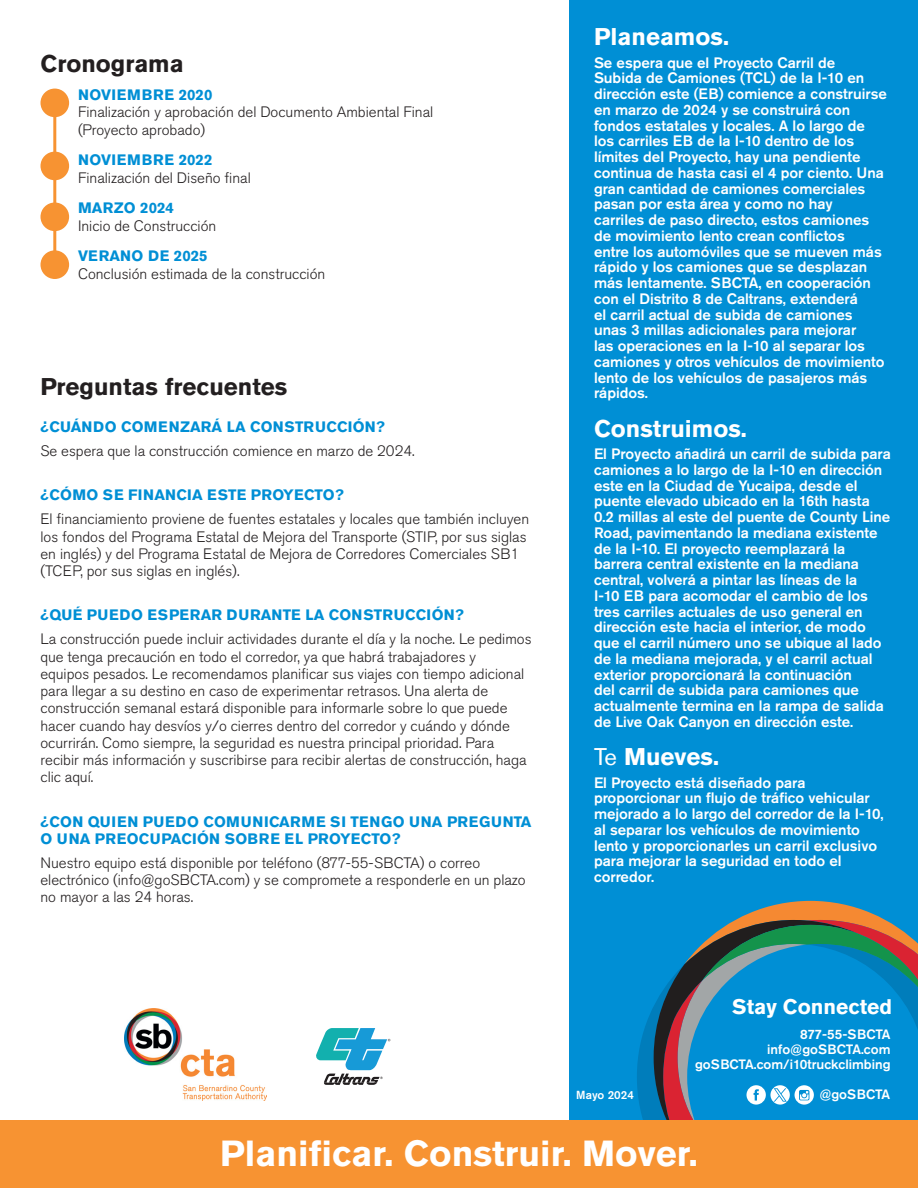
<style>
.page{position:relative;width:918px;height:1188px;background:#fff}
.page>*{position:absolute;margin:0;border:0;box-sizing:border-box;transform-origin:0 0}
.t1{font:700 36px "Akzidenz Grotesk Pro";color:#fff}
.t2{font:700 24px "Akzidenz Grotesk Pro";color:#fff}
.t3{font:700 24px "Akzidenz Grotesk Pro";color:#231f20}
.t4{font:700 21px "Akzidenz Grotesk Pro";color:#fff}
.t5{font:500 15px/15.8px "Akzidenz Grotesk Pro";letter-spacing:-.005em;color:#fff}
.t6{font:300 15px/17.2px "Akzidenz Grotesk Pro";color:#231f20}
.t7{font:700 15px "Akzidenz Grotesk Pro";letter-spacing:.01em;color:#008fd5}
.t8{font:700 15px/17.2px "Akzidenz Grotesk Pro";letter-spacing:.03em;color:#008fd5}
.t9{font:500 13.5px "Akzidenz Grotesk Pro";color:#fff}
.t10{font:500 13.5px "Akzidenz Grotesk Pro";letter-spacing:-.02em;color:#fff}
.t11{font:500 11.7px "Akzidenz Grotesk Pro";color:#fff}
.s1{font-weight:700;color:#008fd5}
.s2{font-weight:400}
</style>
<div class="page">
<div style="left:569px;top:0;width:349px;height:1188px;background:#008fd5"></div>
<svg style="left:735px;top:901px;width:150px;height:19px;fill:#f58932"></svg>
<div style="left:0;top:1120px;width:918px;height:68px;background:#f79332"></div>
<svg style="left:637px;top:920px;width:281px;height:200px"></svg>
<div style="left:41px;top:89px;width:28px;height:28px;background:#f79332;border-radius:50%"></div>
<div style="left:41px;top:152px;width:28px;height:28px;background:#f79332;border-radius:50%"></div>
<div style="left:41px;top:203px;width:28px;height:28px;background:#f79332;border-radius:50%"></div>
<div style="left:41px;top:250px;width:28px;height:29px;background:#f79332;border-radius:50%"></div>
<hr style="left:53px;top:103px;width:3px;height:169px;background:#f79332">
<svg style="left:316px;top:1028px;width:74px;height:57px"></svg>
<img style="left:124px;top:1009px;width:142px;height:91px">
<p class="t3" style="left:40px;top:48px;width:145px">Cronograma</p>
<p class="t6" style="left:78px;top:86px;width:357px"><span class="s1">NOVIEMBRE 2020<br></span>Finalización y aprobación del Documento Ambiental Final (Proyecto aprobado)</p>
<p class="t6" style="left:78px;top:151px;width:174px"><span class="s1">NOVIEMBRE 2022<br></span>Finalización del Diseño final</p>
<p class="t6" style="left:78px;top:199px;width:140px"><span class="s1">MARZO 2024<br></span>Inicio de Construcción</p>
<p class="t6" style="left:78px;top:247px;width:249px"><span class="s1">VERANO DE 2025<br></span>Conclusión estimada de la construcción</p>
<p class="t3" style="left:40px;top:371px;width:248px">Preguntas frecuentes</p>
<p class="t7" style="left:40px;top:417px;width:346px">¿CUÁNDO COMENZARÁ LA CONSTRUCCIÓN?</p>
<p class="t6" style="left:40px;top:442px;width:376px">Se espera que la construcción comience en marzo de 2024.</p>
<p class="t7" style="left:40px;top:485px;width:305px">¿CÓMO SE FINANCIA ESTE PROYECTO?</p>
<p class="t6" style="left:40px;top:510px;width:490px">El financiamiento proviene de fuentes estatales y locales que también incluyen los fondos del Programa Estatal de Mejora del Transporte (STIP, por sus siglas en inglés) y del Programa Estatal de Mejora de Corredores Comerciales SB1 (TCEP, por sus siglas en inglés).</p>
<p class="t7" style="left:40px;top:605px;width:425px">¿QUÉ PUEDO ESPERAR DURANTE LA CONSTRUCCIÓN?</p>
<p class="t6" style="left:40px;top:630px;width:493px">La construcción puede incluir actividades durante el día y la noche. Le pedimos que tenga precaución en todo el corredor, ya que habrá trabajadores y<br>equipos pesados. Le recomendamos planificar sus viajes con tiempo adicional para llegar a su destino en caso de experimentar retrasos. Una alerta de construcción semanal estará disponible para informarle sobre lo que puede hacer cuando hay desvíos y/o cierres dentro del corredor y cuándo y dónde ocurrirán. Como siempre, la seguridad es nuestra principal prioridad. Para recibir más información y suscribirse para recibir alertas de construcción, haga clic aquí.</p>
<p class="t8" style="left:40px;top:812px;width:493px">¿CON QUIEN PUEDO COMUNICARME SI TENGO UNA PREGUNTA<br>O UNA PREOCUPACIÓN SOBRE EL PROYECTO?</p>
<p class="t6" style="left:40px;top:854px;width:487px">Nuestro equipo está disponible por teléfono (877-55-SBCTA) o correo electrónico (info@goSBCTA.com) y se compromete a responderle en un plazo no mayor a las 24 horas.</p>
<p class="t2" style="left:594px;top:21px;width:136px">Planeamos.</p>
<p class="t5" style="left:594px;top:54px;width:294px">Se espera que el Proyecto Carril de<br>Subida de Camiones (TCL) de la I-10 en dirección este (EB) comience a construirse en marzo de 2024 y se construirá con fondos estatales y locales. A lo largo de los carriles EB de la I-10 dentro de los límites del Proyecto, hay una pendiente continua de hasta casi el 4 por ciento. Una gran cantidad de camiones comerciales pasan por esta área y como no hay<br>carriles de paso directo, estos camiones de movimiento lento crean conflictos<br>entre los automóviles que se mueven más rápido y los camiones que se desplazan más lentamente. SBCTA, en cooperación con el Distrito 8 de Caltrans, extenderá<br>el carril actual de subida de camiones unas 3 millas adicionales para mejorar<br>las operaciones en la I-10 al separar los camiones y otros vehículos de movimiento lento de los vehículos de pasajeros más rápidos.</p>
<p class="t2" style="left:594px;top:413px;width:154px">Construimos.</p>
<p class="t5" style="left:594px;top:446px;width:298px">El Proyecto añadirá un carril de subida para camiones a lo largo de la I-10 en dirección este en la Ciudad de Yucaipa, desde el puente elevado ubicado en la 16th hasta 0.2 millas al este del puente de County Line Road, pavimentando la mediana existente de la I-10. El proyecto reemplazará la barrera central existente en la mediana central, volverá a pintar las líneas de la<br>I-10 EB para acomodar el cambio de los tres carriles actuales de uso general en dirección este hacia el interior, de modo que el carril número uno se ubique al lado de la mediana mejorada, y el carril actual exterior proporcionará la continuación<br>del carril de subida para camiones que actualmente termina en la rampa de salida de Live Oak Canyon en dirección este.</p>
<p class="t2" style="left:594px;top:741px;width:127px"><span class="s2">Te</span> Mueves.</p>
<p class="t5" style="left:594px;top:774px;width:291px">El Proyecto está diseñado para proporcionar un flujo de tráfico vehicular mejorado a lo largo del corredor de la I-10, al separar los vehículos de movimiento lento y proporcionarles un carril exclusivo para mejorar la seguridad en todo el corredor.</p>
<p class="t11" style="left:576px;top:1087px;width:59px">Mayo 2024</p>
<p class="t4" style="left:732px;top:993px;width:161px">Stay Connected</p>
<p class="t10" style="left:800px;top:1026px;width:92px">877-55-SBCTA</p>
<p class="t9" style="left:767px;top:1041px;width:125px">info@goSBCTA.com</p>
<p class="t9" style="left:695px;top:1056px;width:197px">goSBCTA.com/i10truckclimbing</p>
<p class="t9" style="left:819px;top:1086px;width:72px">@goSBCTA</p>
<p class="t1" style="left:220px;top:1130px;width:479px">Planificar. Construir. Mover.</p>
</div>
